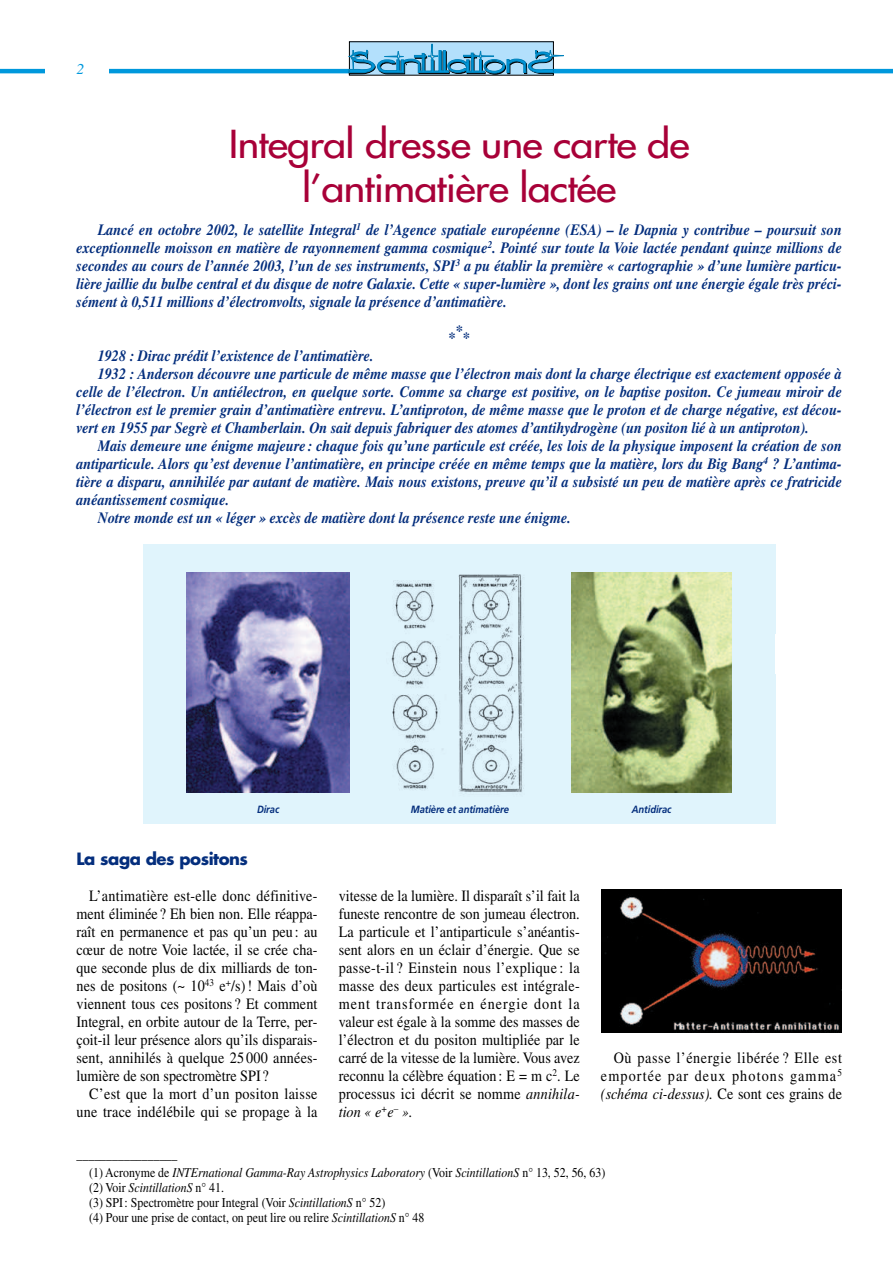
<style>
.page{position:relative;width:893px;height:1263px;background:#fff}
.page>*{position:absolute;margin:0;border:0;box-sizing:border-box;transform-origin:0 0}
.t1{font:37.5px/43.5px "Futura";letter-spacing:-.015em;color:#a80038;text-align:center;scale:1.1 1}
.t2{font:700 16.5px "Futura";letter-spacing:-.03em;color:#042e7d}
.t3{font:italic 700 15.75px/18px "Times";color:#042e7d;text-align:justify;scale:.9 1}
.t4{font:15.75px/18px "Times";letter-spacing:.015em;color:#000;text-align:justify;scale:.9 1}
.t5{font:italic 15px "Times";color:#0098dc;scale:1.05 1}
.t6{font:13.5px/15px "Times";color:#000;scale:.88 1}
.t7{font:italic 13.5px/18px "Times";color:#000;scale:.88 1}
.t8{font:italic 700 10.5px "Frutiger";letter-spacing:-.01em;color:#042e7d;scale:.9 1}
.s1{font-style:italic}
.s2{font-style:normal}
</style>
<div class="page">
<hr style="left:0;top:69px;width:892px;height:4px;background:#0098dc">
<svg style="left:343px;top:41px;width:221px;height:35px;background:#76b0cf"></svg>
<div style="left:45px;top:44px;width:63px;height:52px;background:#fff"></div>
<img style="left:143px;top:545px;width:632px;height:278px">
<img style="left:187px;top:573px;width:162px;height:219px">
<img style="left:572px;top:573px;width:159px;height:219px">
<img style="left:601px;top:889px;width:240px;height:143px">
<p class="t5" style="left:77px;top:63px;width:9px">2</p>
<h1 class="t1" style="left:229px;top:125px;width:420px">Integral dresse une carte de l’antimatière lactée</h1>
<p class="t3" style="left:77px;top:223px;width:852px;text-indent:21px">Lancé en octobre 2002, le satellite Integral<sup>1</sup> de l’Agence spatiale européenne (ESA) – le Dapnia y contribue – poursuit son exceptionnelle moisson en matière de rayonnement gamma cosmique<sup>2</sup>. Pointé sur toute la Voie lactée pendant quinze millions de secondes au cours de l’année 2003, l’un de ses instruments, SPI<sup>3</sup> a pu établir la première « cartographie » d’une lumière particu&shy;lière jaillie du bulbe central et du disque de notre Galaxie. Cette « super-lumière », dont les grains ont une énergie égale très préci&shy;sément à 0,511 millions d’électronvolts, signale la présence d’antimatière.</p>
<p class="t3" style="left:449px;top:331px;width:25px">* *</p>
<p class="t3" style="left:456px;top:323px;width:9px">*</p>
<p class="t3" style="left:98px;top:349px;width:308px">1928 : Dirac prédit l’existence de l’antimatière.</p>
<p class="t3" style="left:98px;top:367px;width:828px">1932 : Anderson découvre une particule de même masse que l’électron mais dont la charge électrique est exactement opposée à</p>
<p class="t3" style="left:77px;top:385px;width:852px">celle de l’électron. Un antiélectron, en quelque sorte. Comme sa charge est positive, on le baptise positon. Ce jumeau miroir de</p>
<p class="t3" style="left:77px;top:403px;width:851px">l’électron est le premier grain d’antimatière entrevu. L’antiproton, de même masse que le proton et de charge négative, est décou-</p>
<p class="t3" style="left:77px;top:421px;width:815px">vert en 1955 par Segrè et Chamberlain. On sait depuis fabriquer des atomes d’antihydrogène (un positon lié à un antiproton).</p>
<p class="t3" style="left:98px;top:439px;width:828px">Mais demeure une énigme majeure: chaque fois qu’une particule est créée, les lois de la physique imposent la création de son</p>
<p class="t3" style="left:77px;top:457px;width:851px">antiparticule. Alors qu’est devenue l’antimatière, en principe créée en même temps que la matière, lors du Big Bang<sup>4</sup> ? L’antima-</p>
<p class="t3" style="left:77px;top:475px;width:852px">tière a disparu, annihilée par autant de matière. Mais nous existons, preuve qu’il a subsisté un peu de matière après ce fratricide</p>
<p class="t3" style="left:77px;top:493px;width:171px">anéantissement cosmique.</p>
<p class="t3" style="left:98px;top:511px;width:527px">Notre monde est un « léger » excès de matière dont la présence reste une énigme.</p>
<p class="t8" style="left:257px;top:805px;width:26px">Dirac</p>
<p class="t8" style="left:411px;top:805px;width:110px">Matière et antimatière</p>
<p class="t8" style="left:632px;top:805px;width:45px">Antidirac</p>
<p class="t2" style="left:77px;top:851px;width:173px">La saga des positons</p>
<p class="t4" style="left:77px;top:889px;width:269px;text-indent:13px">L’antimatière est-elle donc définitive&shy;ment éliminée ? Eh bien non. Elle réappa&shy;raît en permanence et pas qu’un peu : au cœur de notre Voie lactée, il se crée cha&shy;que seconde plus de dix milliards de ton&shy;nes de positons (~ 10<sup>43</sup> e<sup>+</sup>/s)! Mais d’où viennent tous ces positons ? Et comment Integral, en orbite autour de la Terre, per&shy;çoit-il leur présence alors qu’ils disparais&shy;sent, annihilés à quelque 25 000 années&shy;lumière de son spectromètre SPI ?</p>
<p class="t4" style="left:77px;top:1087px;width:269px;text-align:right">C’est que la mort d’un positon laisse une trace indélébile qui se propage à la</p>
<p class="t4" style="left:339px;top:889px;width:269px">vitesse de la lumière. Il disparaît s’il fait la funeste rencontre de son jumeau électron.<br>La particule et l’antiparticule s’anéantis&shy;sent alors en un éclair d’énergie. Que se passe-t-il ? Einstein nous l’explique : la masse des deux particules est intégrale&shy;ment transformée en énergie dont la valeur est égale à la somme des masses de l’électron et du positon multipliée par le carré de la vitesse de la lumière. Vous avez reconnu la célèbre équation: E = m c<sup>2</sup>. Le processus ici décrit se nomme <span class="s1">annihila&shy;tion « e</span><sup>+</sup><span class="s1">e</span><sup>–</sup> <span class="s1">».</span></p>
<p class="t4" style="left:601px;top:1051px;width:269px;text-indent:13px">Où passe l’énergie libérée ? Elle est emportée par deux photons gamma<sup>5 </sup><span class="s1">(schéma ci-dessus).</span> Ce sont ces grains de</p>
<p class="t7" style="left:89px;top:1147px;width:588px;text-indent:-13px"><span class="s2">_________________<br>(1) Acronyme de</span> INTErnational Gamma-Ray Astrophysics Laboratory <span class="s2">(Voir</span> ScintillationS <span class="s2">n° 13, 52, 56, 63)</span></p>
<p class="t6" style="left:89px;top:1181px;width:382px">(2) Voir <span class="s1">ScintillationS</span> n° 41.<br>(3) SPI: Spectromètre pour Integral (Voir <span class="s1">ScintillationS</span> n° 52)<br>(4) Pour une prise de contact, on peut lire ou relire <span class="s1">ScintillationS</span> n° 48</p>
</div>
